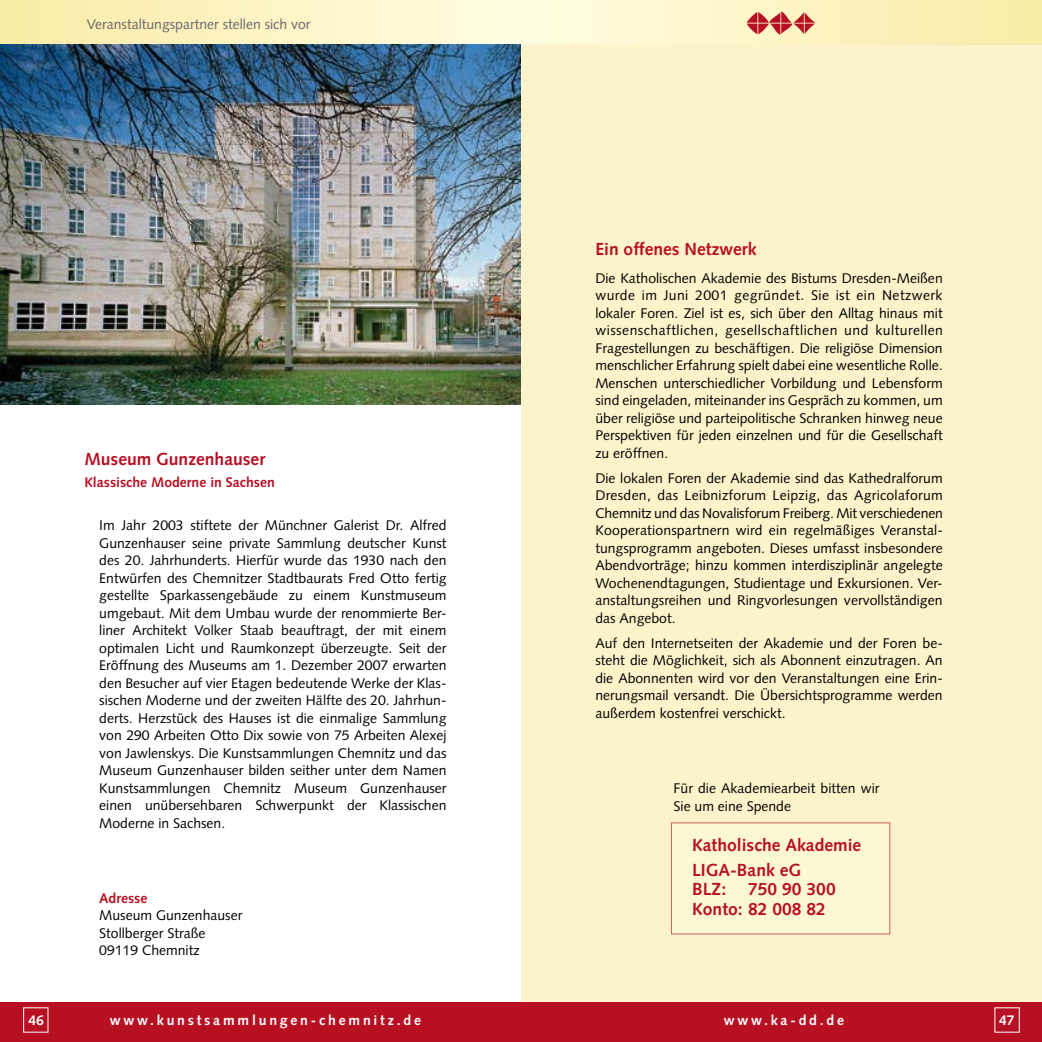
<style>
.page{position:relative;width:1042px;height:1042px;background:#fff}
.page>*{position:absolute;margin:0;border:0;box-sizing:border-box;transform-origin:0 0}
.t1{font:700 17.5px/24.8px "Syntax";color:#b81023}
.t2{font:14px/17.5px "Syntax";color:#000;text-align:justify}
.t3{font:700 14px "Syntax";letter-spacing:.2em;color:#fff}
.t4{font:14px "Syntax";color:#68676c}
.t5{font:700 14px "Syntax";color:#b81023}
</style>
<div class="page">
<div style="left:0;top:1002px;width:521px;height:40px;background:#b81023"></div>
<div style="left:0;top:0;width:521px;height:45px;background:linear-gradient(to right,#faeba6,#fffce2)"></div>
<div style="left:521px;top:1002px;width:521px;height:40px;background:#b81023"></div>
<div style="left:521px;top:0;width:521px;height:45px;background:linear-gradient(to right,#fffce2,#faeba7)"></div>
<div style="left:521px;top:45px;width:521px;height:957px;background:#fcf3cb"></div>
<div style="left:671px;top:822px;width:219px;height:112px;background:#fffbda"></div>
<svg style="left:747px;top:12px;width:68px;height:23px;background:#dd8a7a"></svg>
<img style="left:0;top:45px;width:521px;height:359px">
<p class="t4" style="left:87px;top:16px;width:225px">Veranstaltungspartner stellen sich vor</p>
<p class="t1" style="left:84px;top:446px;width:182px">Museum Gunzenhauser</p>
<p class="t5" style="left:84px;top:474px;width:192px">Klassische Moderne in Sachsen</p>
<p class="t2" style="left:99px;top:516px;width:349px">Im Jahr 2003 stiftete der Münchner Galerist Dr. Alfred Gunzenhauser seine private Sammlung deutscher Kunst des 20. Jahrhunderts. Hierfür wurde das 1930 nach den Entwürfen des Chemnitzer Stadtbaurats Fred Otto fertig gestellte Sparkassengebäude zu einem Kunstmuseum umgebaut. Mit dem Umbau wurde der renommierte Ber&shy;liner Architekt Volker Staab beauftragt, der mit einem optimalen Licht und Raumkonzept überzeugte. Seit der Eröffnung des Museums am 1. Dezember 2007 erwarten den Besucher auf vier Etagen bedeutende Werke der Klas&shy;sischen Moderne und der zweiten Hälfte des 20. Jahrhun&shy;derts. Herzstück des Hauses ist die einmalige Sammlung von 290 Arbeiten Otto Dix sowie von 75 Arbeiten Alexej von Jawlenskys. Die Kunstsammlungen Chemnitz und das Museum Gunzenhauser bilden seither unter dem Namen Kunstsammlungen Chemnitz Museum Gunzenhauser einen unübersehbaren Schwerpunkt der Klassischen Moderne in Sachsen.</p>
<p class="t5" style="left:99px;top:890px;width:50px">Adresse</p>
<p class="t2" style="left:99px;top:906px;width:145px;text-align:left">Museum Gunzenhauser<br>Stollberger Straße<br>09119 Chemnitz</p>
<p class="t1" style="left:595px;top:237px;width:163px">Ein offenes Netzwerk</p>
<p class="t2" style="left:595px;top:269px;width:349px">Die Katholischen Akademie des Bistums Dresden-Meißen wurde im Juni 2001 gegründet. Sie ist ein Netzwerk lokaler Foren. Ziel ist es, sich über den Alltag hinaus mit wissenschaftlichen, gesellschaftlichen und kulturellen Fragestellungen zu beschäftigen. Die religiöse Dimension menschlicher Erfahrung spielt dabei eine wesentliche Rolle.<br>Menschen unterschiedlicher Vorbildung und Lebensform sind eingeladen, miteinander ins Gespräch zu kommen, um über religiöse und parteipolitische Schranken hinweg neue Perspektiven für jeden einzelnen und für die Gesellschaft zu eröffnen.</p>
<p class="t2" style="left:595px;top:469px;width:349px">Die lokalen Foren der Akademie sind das Kathedralforum Dresden, das Leibnizforum Leipzig, das Agricolaforum Chemnitz und das Novalisforum Freiberg. Mit verschiedenen Kooperationspartnern wird ein regelmäßiges Veranstal&shy;tungsprogramm angeboten. Dieses umfasst insbesondere Abendvorträge; hinzu kommen interdisziplinär angelegte Wochenendtagungen, Studientage und Exkursionen. Ver&shy;anstaltungsreihen und Ringvorlesungen vervollständigen das Angebot.</p>
<p class="t2" style="left:595px;top:634px;width:349px">Auf den Internetseiten der Akademie und der Foren be&shy;steht die Möglichkeit, sich als Abonnent einzutragen. An die Abonnenten wird vor den Veranstaltungen eine Erin&shy;nerungsmail versandt. Die Übersichtsprogramme werden außerdem kostenfrei verschickt.</p>
<p class="t2" style="left:673px;top:779px;width:207px">Für die Akademiearbeit bitten wir<br>Sie um eine Spende</p>
<p class="t1" style="left:692px;top:832px;width:171px">Katholische Akademie<br>LIGA-Bank eG</p>
<p class="t1" style="left:692px;top:877px;width:36px">BLZ:</p>
<p class="t1" style="left:692px;top:879px;width:145px;line-height:19.9px;text-indent:56px">750 90 300<br>Konto: 82 008 82</p>
<p class="t3" style="left:724px;top:1012px;width:122px">www.ka-dd.de</p>
<p class="t3" style="left:110px;top:1012px;width:313px">www.kunstsammlungen-chemnitz.de</p>
<p class="t3" style="left:28px;top:1012px;width:17px">46</p>
<p class="t3" style="left:999px;top:1012px;width:17px">47</p>
</div>
